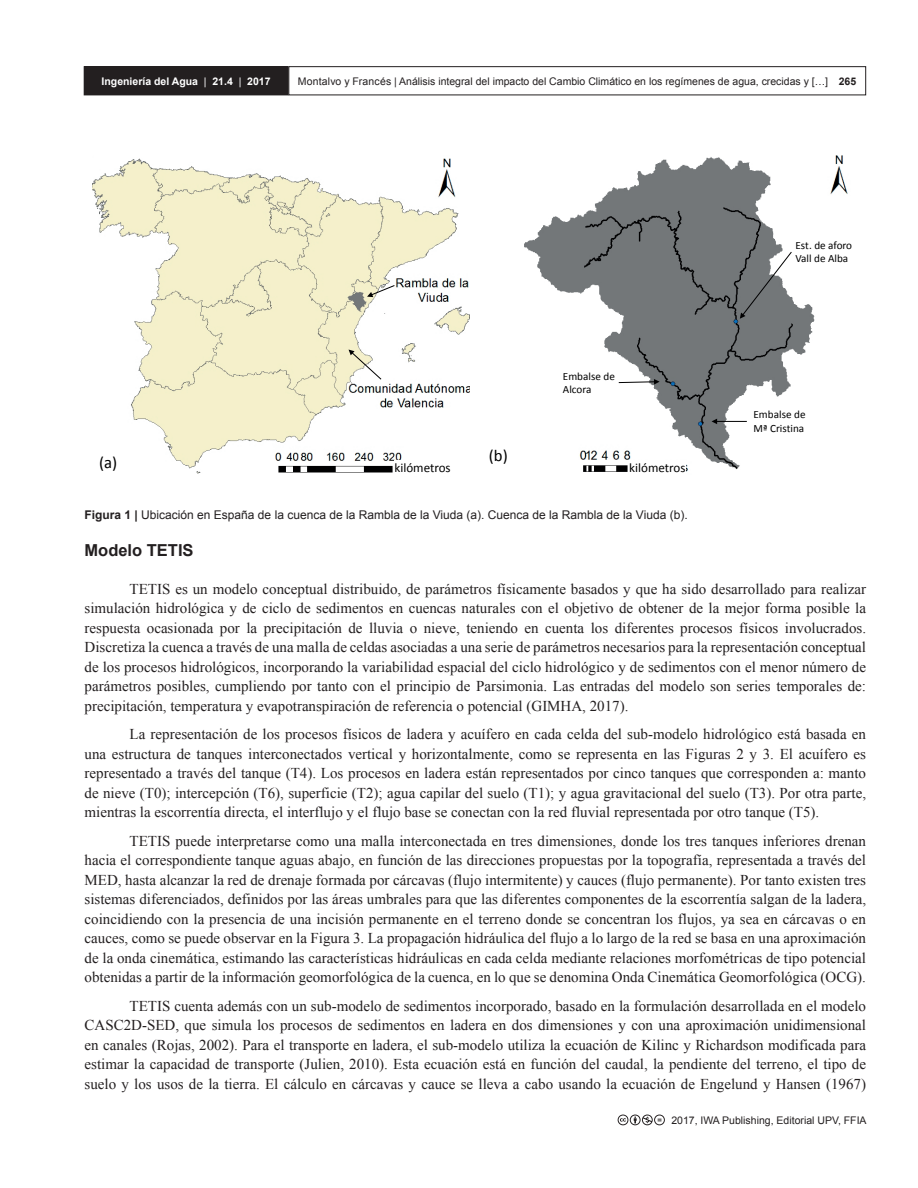
<style>
.page{position:relative;width:918px;height:1188px;background:#fff}
.page>*{position:absolute;margin:0;border:0;box-sizing:border-box;transform-origin:0 0}
.t1{font:16.65px "Calibri";color:#000001}
.AI_SUBTITULO{font:700 16.5px "Arial";color:#231f20}
.AI_TEXTO_esp{font:15px/19.5px "Times New Roman";color:#231f20;text-align:justify}
.t2{font:13.05px "Calibri";color:#000001}
.AI_PIE_DE_FIGURA{font:12px "Arial";color:#231f20}
.t3{font:11.1px/13.4px "Calibri";color:#000001}
.t4{font:10.5px "Arial";color:#231f20}
.t5{font:700 10.5px "Arial";color:#fff}
.s1{font-weight:400}
.s2{font-weight:700}
</style>
<div class="page">
<div style="left:288px;top:66px;width:578px;height:29px;border:1px solid #231f20"></div>
<div style="left:84px;top:67px;width:204px;height:28px;background:#231f20"></div>
<div style="left:84px;top:66px;width:204px;height:29px;border:1px solid #231f20"></div>
<svg style="left:618px;top:1115px;width:47px;height:10px"></svg>
<img style="left:92px;top:158px;width:378px;height:316px">
<div style="left:394px;top:460px;width:57px;height:16px;background:#fff"></div>
<svg style="left:367px;top:285px;width:28px;height:12px"></svg>
<svg style="left:349px;top:350px;width:33px;height:30px"></svg>
<img style="left:524px;top:156px;width:324px;height:316px">
<div style="left:629px;top:460px;width:57px;height:16px;background:#fff"></div>
<svg style="left:740px;top:251px;width:52px;height:68px"></svg>
<hr style="left:716px;top:421px;width:31px;height:1px;background:#000001">
<svg style="left:712px;top:419px;width:5px;height:5px"></svg>
<svg style="left:618px;top:379px;width:42px;height:6px"></svg>
<p class="t5" style="left:102px;top:74px;width:171px">Ingeniería del Agua <span class="s1">|</span> 21.4 <span class="s1">|</span> 2017</p>
<p class="t4" style="left:298px;top:74px;width:560px">Montalvo y Francés | Análisis integral del impacto del Cambio Climático en los regímenes de agua, crecidas y […] <span class="s2">265</span></p>
<p class="t3" style="left:563px;top:369px;width:54px">Embalse de<br>Alcora</p>
<p class="t1" style="left:489px;top:445px;width:20px">(b)</p>
<p class="t1" style="left:99px;top:452px;width:20px">(a)</p>
<p class="t2" style="left:629px;top:459px;width:58px">kilómetros</p>
<p class="t2" style="left:394px;top:460px;width:58px">kilómetros</p>
<p class="t3" style="left:796px;top:239px;width:58px">Est. de aforo<br>Vall de Alba</p>
<p class="t3" style="left:754px;top:408px;width:54px">Embalse de<br>Mª Cristina</p>
<p class="AI_PIE_DE_FIGURA" style="left:85px;top:507px;width:605px"><span class="s2">Figura 1 |</span> Ubicación en España de la cuenca de la Rambla de la Viuda (a). Cuenca de la Rambla de la Viuda (b).</p>
<p class="AI_SUBTITULO" style="left:85px;top:540px;width:111px">Modelo TETIS</p>
<p class="AI_TEXTO_esp" style="left:85px;top:579px;width:783px;text-indent:45px">TETIS es un modelo conceptual distribuido, de parámetros físicamente basados y que ha sido desarrollado para realizar simulación hidrológica y de ciclo de sedimentos en cuencas naturales con el objetivo de obtener de la mejor forma posible la respuesta ocasionada por la precipitación de lluvia o nieve, teniendo en cuenta los diferentes procesos físicos involucrados.<br>Discretiza la cuenca a través de una malla de celdas asociadas a una serie de parámetros necesarios para la representación conceptual de los procesos hidrológicos, incorporando la variabilidad espacial del ciclo hidrológico y de sedimentos con el menor número de parámetros posibles, cumpliendo por tanto con el principio de Parsimonia. Las entradas del modelo son series temporales de: precipitación, temperatura y evapotranspiración de referencia o potencial (GIMHA, 2017).</p>
<p class="AI_TEXTO_esp" style="left:85px;top:724px;width:783px;text-indent:45px">La representación de los procesos físicos de ladera y acuífero en cada celda del sub-modelo hidrológico está basada en una estructura de tanques interconectados vertical y horizontalmente, como se representa en las Figuras 2 y 3. El acuífero es representado a través del tanque (T4). Los procesos en ladera están representados por cinco tanques que corresponden a: manto de nieve (T0); intercepción (T6), superficie (T2); agua capilar del suelo (T1); y agua gravitacional del suelo (T3). Por otra parte, mientras la escorrentía directa, el interflujo y el flujo base se conectan con la red fluvial representada por otro tanque (T5).</p>
<p class="AI_TEXTO_esp" style="left:85px;top:831px;width:783px;text-indent:45px">TETIS puede interpretarse como una malla interconectada en tres dimensiones, donde los tres tanques inferiores drenan hacia el correspondiente tanque aguas abajo, en función de las direcciones propuestas por la topografía, representada a través del MED, hasta alcanzar la red de drenaje formada por cárcavas (flujo intermitente) y cauces (flujo permanente). Por tanto existen tres sistemas diferenciados, definidos por las áreas umbrales para que las diferentes componentes de la escorrentía salgan de la ladera, coincidiendo con la presencia de una incisión permanente en el terreno donde se concentran los flujos, ya sea en cárcavas o en cauces, como se puede observar en la Figura 3. La propagación hidráulica del flujo a lo largo de la red se basa en una aproximación de la onda cinemática, estimando las características hidráulicas en cada celda mediante relaciones morfométricas de tipo potencial obtenidas a partir de la información geomorfológica de la cuenca, en lo que se denomina Onda Cinemática Geomorfológica (OCG).</p>
<p class="AI_TEXTO_esp" style="left:85px;top:996px;width:783px;text-indent:45px">TETIS cuenta además con un sub-modelo de sedimentos incorporado, basado en la formulación desarrollada en el modelo CASC2D-SED, que simula los procesos de sedimentos en ladera en dos dimensiones y con una aproximación unidimensional en canales (Rojas, 2002). Para el transporte en ladera, el sub-modelo utiliza la ecuación de Kilinc y Richardson modificada para estimar la capacidad de transporte (Julien, 2010). Esta ecuación está en función del caudal, la pendiente del terreno, el tipo de suelo y los usos de la tierra. El cálculo en cárcavas y cauce se lleva a cabo usando la ecuación de Engelund y Hansen (1967)</p>
<p class="t4" style="left:671px;top:1113px;width:197px">2017, IWA Publishing, Editorial UPV, FFIA</p>
</div>
